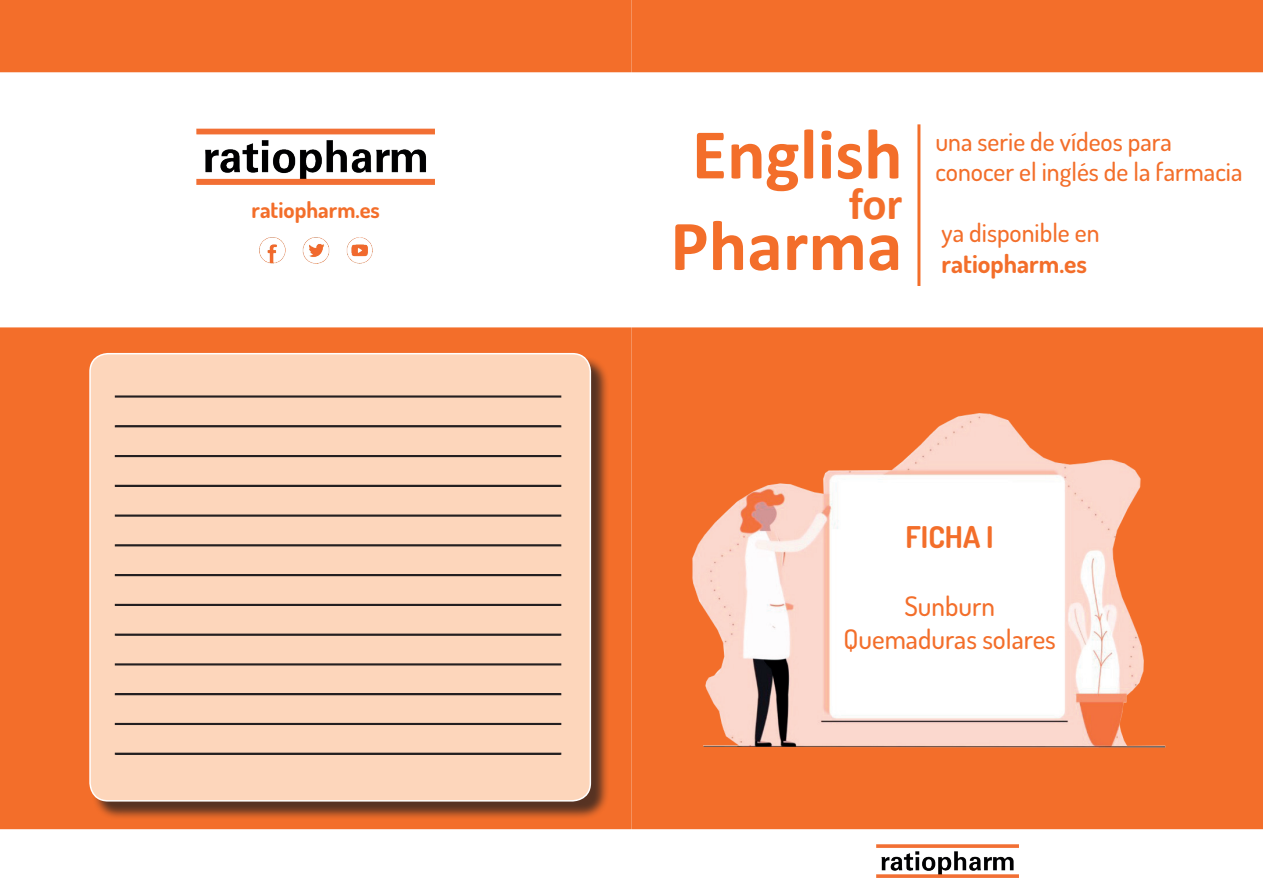
<style>
.page{position:relative;width:1263px;height:893px;background:#fff}
.page>*{position:absolute;margin:0;border:0;box-sizing:border-box;transform-origin:0 0}
.t1{font:700 72px/91.5px "Calibri";color:#f36e2a}
.t2{font:700 45px "Calibri";color:#f36e2a}
.t3{font:700 30px "Dosis";color:#f36e2a}
.t4{font:500 27px/32.4px "Dosis";color:#f36e2a;text-align:center}
.t5{font:500 25.5px/30.6px "Dosis";color:#f36e2a}
.t6{font:700 25.5px "Dosis";color:#f36e2a}
.t7{font:700 22.5px "Dosis";color:#f36e2a}
</style>
<div class="page">
<div style="left:1px;top:1px;width:630px;height:891px;background:#f36e2a"></div>
<div style="left:632px;top:1px;width:630px;height:891px;background:#f36e2a"></div>
<img style="left:693px;top:414px;width:473px;height:333px">
<div style="left:1px;top:73px;width:1261px;height:254px;background:#fff"></div>
<div style="left:0;top:72px;width:1263px;height:255px;border:2px solid #fff"></div>
<div style="left:917px;top:124px;width:3px;height:162px;border:2px solid #f36e2a"></div>
<div style="left:1px;top:830px;width:1261px;height:62px;background:#fff"></div>
<div style="left:0;top:829px;width:1263px;height:64px;border:2px solid #fff"></div>
<img style="left:877px;top:844px;width:141px;height:34px">
<img style="left:197px;top:128px;width:238px;height:56px">
<img style="left:259px;top:237px;width:113px;height:27px">
<div style="left:92px;top:355px;width:518px;height:465px;background:#231f20;opacity:.75"></div>
<div style="left:90px;top:354px;width:500px;height:447px;background:#fdd6bb;border-radius:18px"></div>
<div style="left:89px;top:353px;width:502px;height:448px;border:2px solid #fff;border-radius:18px"></div>
<svg style="left:114px;top:395px;width:448px;height:3px"></svg>
<svg style="left:114px;top:544px;width:448px;height:3px"></svg>
<svg style="left:114px;top:455px;width:448px;height:3px"></svg>
<svg style="left:114px;top:484px;width:448px;height:3px"></svg>
<svg style="left:114px;top:425px;width:448px;height:3px"></svg>
<svg style="left:114px;top:514px;width:448px;height:3px"></svg>
<svg style="left:114px;top:574px;width:448px;height:3px"></svg>
<svg style="left:114px;top:603px;width:448px;height:3px"></svg>
<svg style="left:114px;top:633px;width:448px;height:3px"></svg>
<svg style="left:114px;top:663px;width:448px;height:3px"></svg>
<svg style="left:114px;top:693px;width:448px;height:3px"></svg>
<svg style="left:114px;top:722px;width:448px;height:3px"></svg>
<svg style="left:114px;top:752px;width:448px;height:3px"></svg>
<p class="t7" style="left:252px;top:195px;width:130px">ratiopharm.es</p>
<h1 class="t1" style="left:670px;top:108px;width:234px">English<br>Pharma</h1>
<h2 class="t2" style="left:849px;top:172px;width:55px">for</h2>
<p class="t5" style="left:935px;top:125px;width:309px">una serie de vídeos para conocer el inglés de la farmacia</p>
<p class="t5" style="left:942px;top:217px;width:159px">ya disponible en</p>
<p class="t6" style="left:942px;top:247px;width:147px">ratiopharm.es</p>
<p class="t3" style="left:906px;top:518px;width:90px">FICHA I</p>
<p class="t4" style="left:843px;top:590px;width:214px">Sunburn<br>Quemaduras solares</p>
</div>
